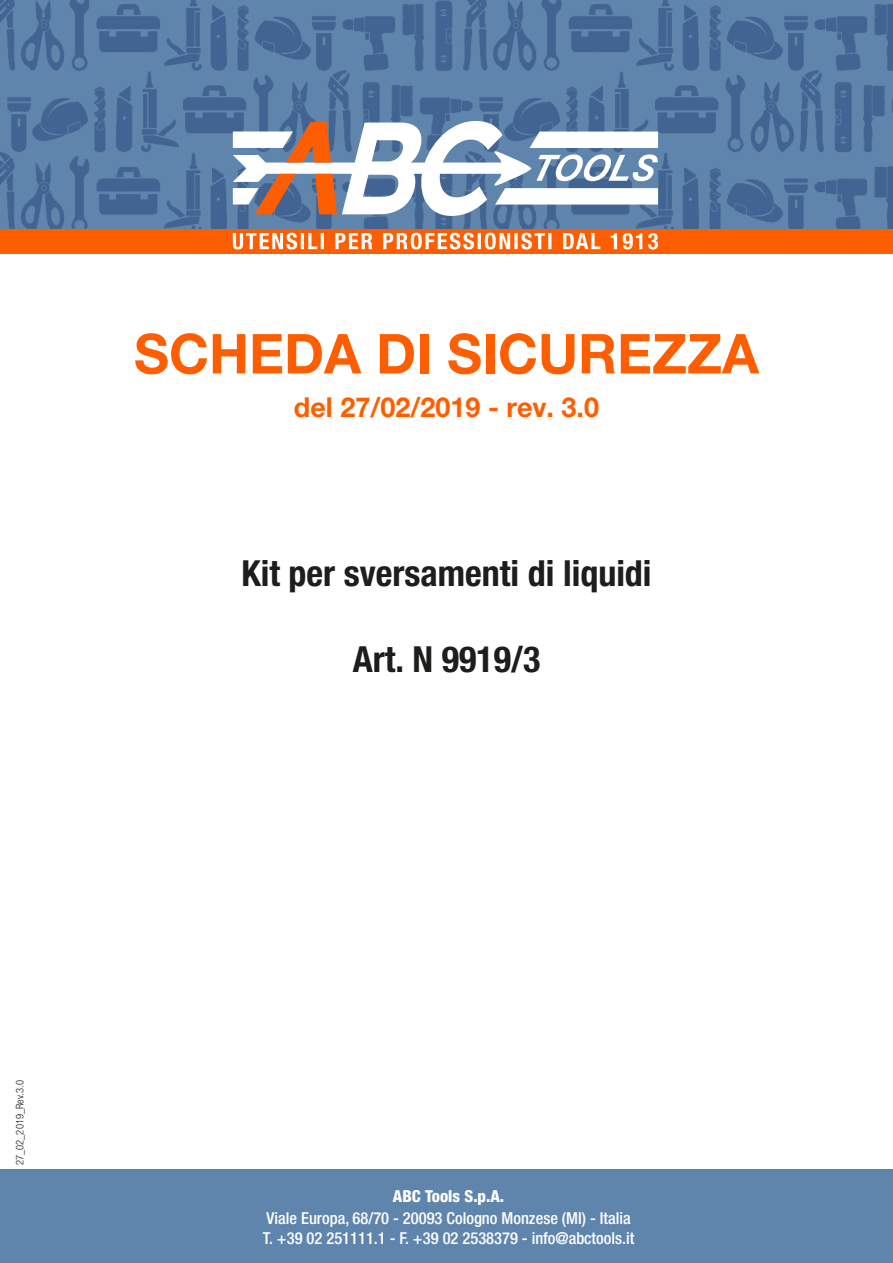
<style>
.page{position:relative;width:893px;height:1263px;background:#fff}
.page>*{position:absolute;margin:0;border:0;box-sizing:border-box;transform-origin:0 0}
.t1{font:700 55.05px "Helvetica Amos";color:#ff5e00}
.t2{font:700 36px "Helvetica Amos Cond";color:#1d1d1b}
.t3{font:700 27.6px "Helvetica Amos";color:#ff5e00}
.t4{font:500 condensed 16.5px/19.8px "Helvetica Neue";color:#fff}
.t5{font:800 condensed 16.5px "Helvetica Neue";color:#fff}
.t6{font:300 10.5px "Helvetica Amos Cond";color:#1d1d1b}
</style>
<div class="page">
<img style="left:0;top:0;width:893px;height:229px">
<div style="left:0;top:1169px;width:893px;height:94px;background:#6085ac"></div>
<svg style="left:233px;top:121px;width:425px;height:95px"></svg>
<div style="left:0;top:229px;width:893px;height:24px;background:#ff5e00"></div>
<svg style="left:233px;top:233px;width:425px;height:16px"></svg>
<p class="t1" style="left:134px;top:322px;width:626px">SCHEDA DI SICUREZZA</p>
<p class="t3" style="left:294px;top:391px;width:307px">del 27/02/2019 - rev. 3.0</p>
<p class="t2" style="left:241px;top:552px;width:412px">Kit per sversamenti di liquidi</p>
<p class="t2" style="left:353px;top:638px;width:189px">Art. N 9919/3</p>
<p class="t6" style="left:14px;top:1165px;width:86px;rotate:-90deg">27_02_2019_Rev.3.0</p>
<p class="t5" style="left:393px;top:1186px;width:113px">ABC Tools S.p.A.</p>
<p class="t4" style="left:263px;top:1208px;width:373px">Viale Europa, 68/70 - 20093 Cologno Monzese (MI) - Italia<br>T. +39 02 251111.1 - F. +39 02 2538379 - info@abctools.it</p>
</div>
